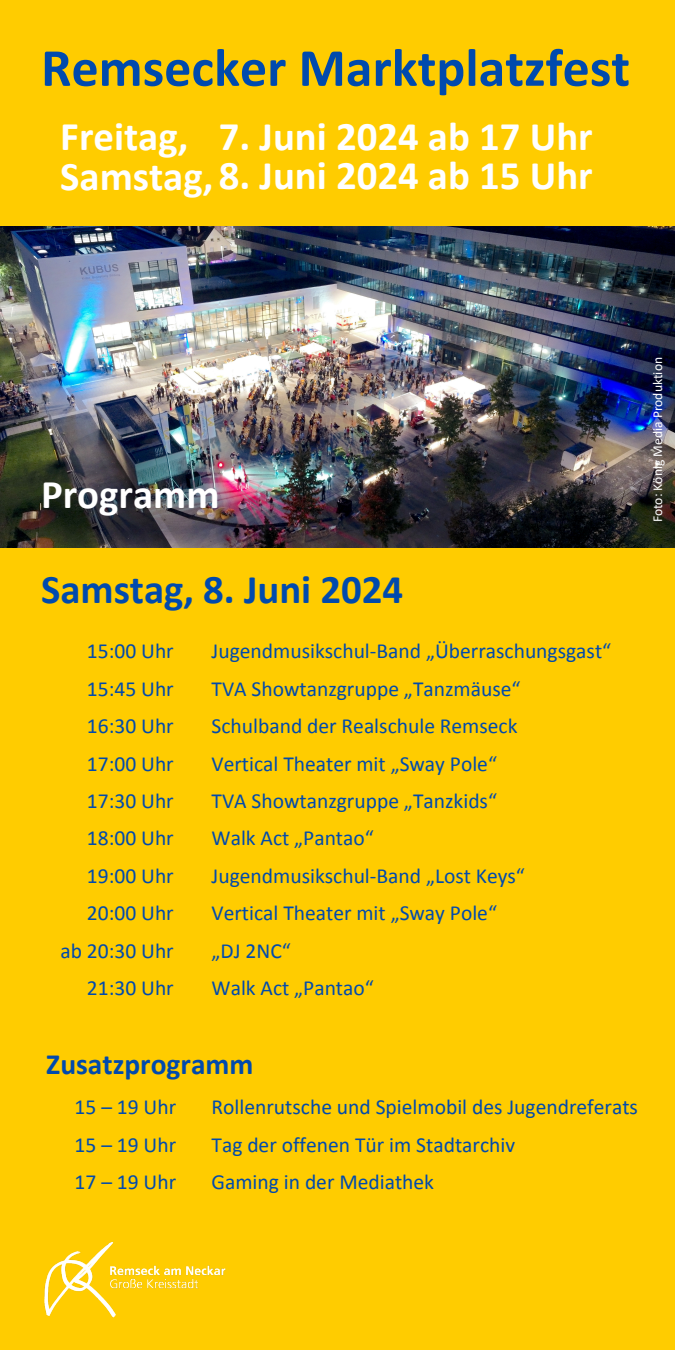
<style>
.page{position:relative;width:675px;height:1350px;background:#fc0}
.page>*{position:absolute;margin:0;border:0;box-sizing:border-box;transform-origin:0 0}
.t1{font:700 54.06px "Calibri";color:#004aad}
.t2{font:700 40.83px "Calibri";color:#004aad}
.t3{font:700 40.83px "Calibri";color:#fff}
.t4{font:700 40.8px/38.9px "Calibri";color:#fff}
.t5{font:700 29.49px "Calibri";color:#004aad}
.t6{font:21.54px "Calibri";color:#004aad}
.t7{font:13.62px "Calibri";color:#fff}
</style>
<div class="page">
<img style="left:0;top:226px;width:675px;height:321px">
<img style="left:44px;top:1242px;width:182px;height:76px">
<p class="t1" style="left:41px;top:45px;width:590px">Remsecker Marktplatzfest</p>
<p class="t4" style="left:60px;top:121px;width:534px">Freitag,<br>Samstag,8. Juni 2024 ab 15 Uhr</p>
<p class="t4" style="left:219px;top:121px;width:375px">7. Juni 2024 ab 17 Uhr</p>
<p class="t3" style="left:41px;top:477px;width:180px">Programm</p>
<h3 class="t2" style="left:41px;top:572px;width:364px">Samstag, 8. Juni 2024</h3>
<h1 class="t6" style="left:87px;top:642px;width:88px">15:00 Uhr</h1>
<h2 class="t6" style="left:87px;top:680px;width:88px">15:45 Uhr</h2>
<h2 class="t6" style="left:87px;top:717px;width:88px">16:30 Uhr</h2>
<p class="t6" style="left:87px;top:754px;width:88px">17:00 Uhr</p>
<h2 class="t6" style="left:87px;top:792px;width:88px">17:30 Uhr</h2>
<h2 class="t6" style="left:87px;top:829px;width:88px">18:00 Uhr</h2>
<p class="t6" style="left:87px;top:867px;width:88px">19:00 Uhr</p>
<p class="t6" style="left:87px;top:904px;width:88px">20:00 Uhr</p>
<p class="t6" style="left:60px;top:942px;width:115px">ab 20:30 Uhr</p>
<p class="t6" style="left:87px;top:979px;width:88px">21:30 Uhr</p>
<p class="t6" style="left:212px;top:638px;width:401px">Jugendmusikschul-Band „Überraschungsgast“</p>
<p class="t6" style="left:212px;top:675px;width:311px">TVA Showtanzgruppe „Tanzmäuse“</p>
<p class="t6" style="left:212px;top:713px;width:307px">Schulband der Realschule Remseck</p>
<p class="t6" style="left:212px;top:750px;width:287px">Vertical Theater mit „Sway Pole“</p>
<p class="t6" style="left:212px;top:788px;width:287px">TVA Showtanzgruppe „Tanzkids“</p>
<p class="t6" style="left:212px;top:825px;width:164px">Walk Act „Pantao“</p>
<p class="t6" style="left:212px;top:862px;width:315px">Jugendmusikschul-Band „Lost Keys“</p>
<p class="t6" style="left:212px;top:900px;width:287px">Vertical Theater mit „Sway Pole“</p>
<p class="t6" style="left:212px;top:937px;width:81px">„DJ 2NC“</p>
<p class="t6" style="left:212px;top:975px;width:164px">Walk Act „Pantao“</p>
<p class="t7" style="left:652px;top:522px;width:167px;rotate:-90deg">Foto: König Media Produktion</p>
<p class="t5" style="left:46px;top:1052px;width:209px">Zusatzprogramm</p>
<h4 class="t6" style="left:75px;top:1098px;width:103px">15 – 19 Uhr</h4>
<p class="t6" style="left:75px;top:1136px;width:103px">15 – 19 Uhr</p>
<p class="t6" style="left:75px;top:1173px;width:103px">17 – 19 Uhr</p>
<p class="t6" style="left:212px;top:1098px;width:428px">Rollenrutsche und Spielmobil des Jugendreferats</p>
<p class="t6" style="left:212px;top:1136px;width:305px">Tag der offenen Tür im Stadtarchiv</p>
<p class="t6" style="left:212px;top:1173px;width:224px">Gaming in der Mediathek</p>
</div>
